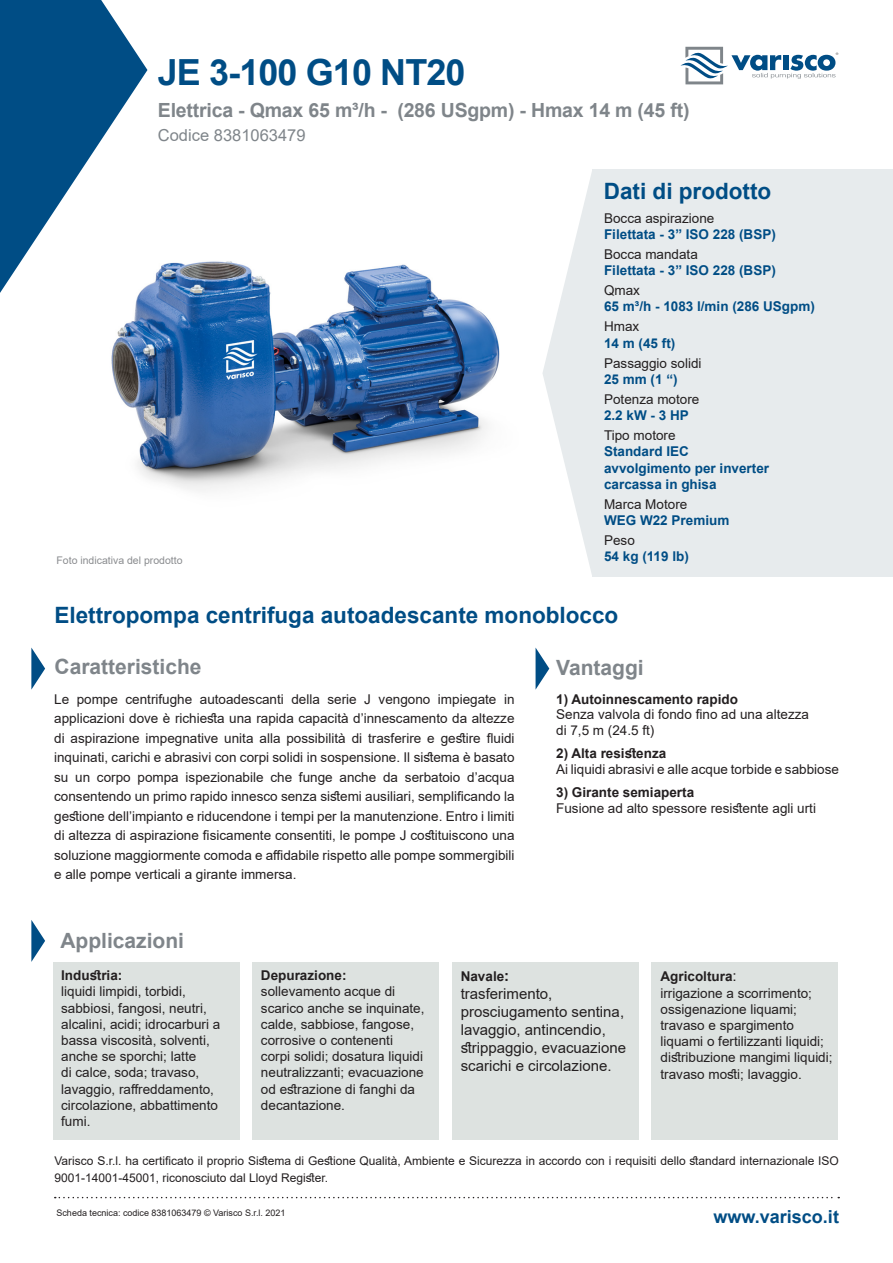
<style>
.page{position:relative;width:893px;height:1263px;background:#fff}
.page>*{position:absolute;margin:0;border:0;box-sizing:border-box;transform-origin:0 0}
.t1{font:700 36px "Arial";letter-spacing:-.025em;color:#004d85}
.t2{font:700 22.5px "Arial";color:#004d85}
.t3{font:700 21px "Arial";color:#7f858a}
.t4{font:700 19.5px "Arial";letter-spacing:-.01em;color:#7f858a}
.t5{font:700 18px "Arial";color:#004d85}
.t6{font:16.5px "Arial";color:#7f858a}
.t7{font:15px/18px "Arial";color:#231f20}
.t8{font:13.5px/16.2px "Arial";color:#231f20}
.t9{font:700 13.5px "Arial";color:#004d85}
.t10{font:700 13.5px "Arial";color:#231f20}
.t11{font:12px/16.5px "Arial";color:#231f20}
.t12{font:10.5px "Arial";color:#8a8c8f}
.t13{font:9px "Arial";color:#231f20}
.s1{font-size:15px}
.s2{font-weight:400;font-size:15px}
</style>
<div class="page">
<div style="left:592px;top:169px;width:301px;height:408px;background:#e7ebed"></div>
<svg style="left:542px;top:173px;width:50px;height:401px"></svg>
<svg style="left:31px;top:647px;width:14px;height:43px"></svg>
<svg style="left:31px;top:920px;width:14px;height:42px"></svg>
<svg style="left:536px;top:648px;width:13px;height:41px"></svg>
<div style="left:53px;top:962px;width:187px;height:177px;background:#dde2e0"></div>
<div style="left:252px;top:962px;width:187px;height:177px;background:#dde2e0"></div>
<div style="left:452px;top:962px;width:187px;height:177px;background:#dde2e0"></div>
<div style="left:651px;top:962px;width:187px;height:177px;background:#dde2e0"></div>
<svg style="left:55px;top:1197px;width:784px;height:1px"></svg>
<svg style="left:0;top:0;width:147px;height:293px"></svg>
<svg style="left:680px;top:47px;width:158px;height:37px"></svg>
<img style="left:83px;top:197px;width:417px;height:294px">
<p class="t1" style="left:158px;top:47px;width:309px">JE 3-100 G10 NT20</p>
<p class="t4" style="left:158px;top:97px;width:533px">Elettrica - Qmax 65 m³/h - (286 USgpm) - Hmax 14 m (45 ft)</p>
<p class="t6" style="left:158px;top:124px;width:149px">Codice 8381063479</p>
<p class="t12" style="left:56px;top:553px;width:128px">Foto indicativa del prodotto</p>
<p class="t2" style="left:604px;top:175px;width:169px">Dati di prodotto</p>
<p class="t8" style="left:604px;top:210px;width:112px">Bocca aspirazione</p>
<p class="t9" style="left:604px;top:224px;width:173px">Filettata - 3” ISO 228 (BSP)</p>
<p class="t8" style="left:604px;top:246px;width:95px">Bocca mandata</p>
<p class="t9" style="left:604px;top:261px;width:173px">Filettata - 3” ISO 228 (BSP)</p>
<p class="t8" style="left:604px;top:282px;width:38px">Qmax</p>
<p class="t9" style="left:604px;top:297px;width:212px">65 m³/h - 1083 l/min (286 USgpm)</p>
<p class="t8" style="left:604px;top:318px;width:37px">Hmax</p>
<p class="t9" style="left:604px;top:333px;width:73px">14 m (45 ft)</p>
<p class="t8" style="left:604px;top:355px;width:99px">Passaggio solidi</p>
<p class="t9" style="left:604px;top:370px;width:75px">25 mm (1 “)</p>
<p class="t8" style="left:604px;top:391px;width:97px">Potenza motore</p>
<p class="t9" style="left:604px;top:406px;width:86px">2.2 kW - 3 HP</p>
<p class="t8" style="left:604px;top:427px;width:73px">Tipo motore</p>
<p class="t9" style="left:604px;top:442px;width:86px">Standard IEC</p>
<p class="t9" style="left:604px;top:458px;width:167px">avvolgimento per inverter</p>
<p class="t9" style="left:604px;top:475px;width:114px">carcassa in ghisa</p>
<p class="t8" style="left:604px;top:496px;width:85px">Marca Motore</p>
<p class="t9" style="left:604px;top:511px;width:127px">WEG W22 Premium</p>
<p class="t8" style="left:604px;top:532px;width:32px">Peso</p>
<p class="t9" style="left:604px;top:547px;width:86px">54 kg (119 lb)</p>
<p class="t2" style="left:55px;top:599px;width:565px">Elettropompa centrifuga autoadescante monoblocco</p>
<p class="t3" style="left:55px;top:652px;width:149px">Caratteristiche</p>
<p class="t3" style="left:556px;top:653px;width:89px">Vantaggi</p>
<p class="t8" style="left:54px;top:689px;width:462px;line-height:19.5px;text-align:justify">Le pompe centrifughe autoadescanti della serie J vengono impiegate in applicazioni dove è richiesta una rapida capacità d’innescamento da altezze di aspirazione impegnative unita alla possibilità di trasferire e gestire fluidi inquinati, carichi e abrasivi con corpi solidi in sospensione. Il sistema è basato su un corpo pompa ispezionabile che funge anche da serbatoio d’acqua consentendo un primo rapido innesco senza sistemi ausiliari, semplificando la gestione dell’impianto e riducendone i tempi per la manutenzione. Entro i limiti di altezza di aspirazione fisicamente consentiti, le pompe J costituiscono una soluzione maggiormente comoda e affidabile rispetto alle pompe sommergibili e alle pompe verticali a girante immersa.</p>
<p class="t10" style="left:556px;top:690px;width:183px">1) Autoinnescamento rapido</p>
<p class="t8" style="left:556px;top:706px;width:254px">Senza valvola di fondo fino ad una altezza</p>
<p class="t8" style="left:556px;top:721px;width:100px">di 7,5 m (24.5 ft)</p>
<p class="t10" style="left:556px;top:744px;width:112px">2) Alta resistenza</p>
<p class="t8" style="left:556px;top:761px;width:284px">Ai liquidi abrasivi e alle acque torbide e sabbiose</p>
<p class="t10" style="left:556px;top:783px;width:140px">3) Girante semiaperta</p>
<p class="t8" style="left:556px;top:800px;width:261px">Fusione ad alto spessore resistente agli urti</p>
<p class="t3" style="left:60px;top:925px;width:125px">Applicazioni</p>
<p class="t10" style="left:61px;top:966px;width:63px">Industria:</p>
<p class="t8" style="left:61px;top:983px;width:161px">liquidi limpidi, torbidi, sabbiosi, fangosi, neutri, alcalini, acidi; idrocarburi a bassa viscosità, solventi, anche se sporchi; latte<br>di calce, soda; travaso, lavaggio, raffreddamento, circolazione, abbattimento fumi.</p>
<p class="t10" style="left:261px;top:966px;width:87px">Depurazione:</p>
<p class="t8" style="left:261px;top:983px;width:165px">sollevamento acque di scarico anche se inquinate, calde, sabbiose, fangose, corrosive o contenenti corpi solidi; dosatura liquidi neutralizzanti; evacuazione od estrazione di fanghi da decantazione.</p>
<p class="t10" style="left:461px;top:967px;width:50px">Navale<span class="s1">:</span></p>
<p class="t7" style="left:461px;top:985px;width:167px">trasferimento, prosciugamento sentina, lavaggio, antincendio, strippaggio, evacuazione scarichi e circolazione.</p>
<p class="t10" style="left:660px;top:967px;width:78px">Agricoltura<span class="s2">:</span></p>
<p class="t8" style="left:660px;top:984px;width:174px">irrigazione a scorrimento; ossigenazione liquami; travaso e spargimento liquami o fertilizzanti liquidi; distribuzione mangimi liquidi; travaso mosti; lavaggio.</p>
<p class="t11" style="left:55px;top:1152px;width:786px">Varisco S.r.l. ha certificato il proprio Sistema di Gestione Qualità, Ambiente e Sicurezza in accordo con i requisiti dello standard internazionale ISO<br>9001-14001-45001, riconosciuto dal Lloyd Register.</p>
<p class="t13" style="left:56px;top:1207px;width:231px">Scheda tecnica: codice 8381063479 © Varisco S.r.l. 2021</p>
<p class="t5" style="left:714px;top:1204px;width:127px">www.varisco.it</p>
</div>
